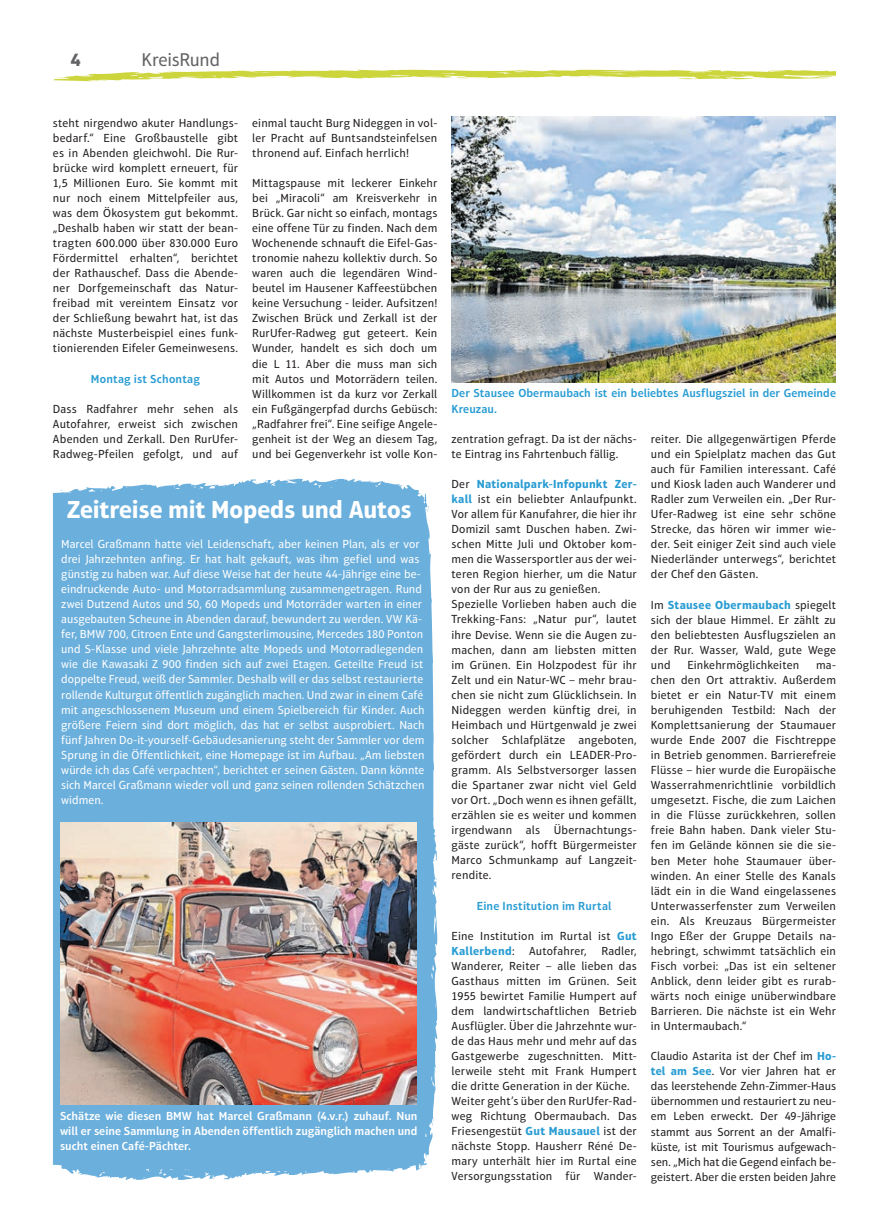
<style>
.page{position:relative;width:889px;height:1217px;background:#fff}
.page>*{position:absolute;margin:0;border:0;box-sizing:border-box;transform-origin:0 0}
.t1{font:700 25px "Aptifer Sans LT Pro";letter-spacing:-.005em;color:#fff}
.t2{font:18.75px "Aptifer Sans LT Pro";letter-spacing:-.015em;color:#636366}
.t3{font:700 18.75px "Aptifer Sans LT Pro";color:#636366}
.t4{font:11.88px/15px "Aptifer Sans LT Pro";letter-spacing:.015em;color:#231f20;text-align:justify}
.t5{font:11.88px/15px "Aptifer Sans LT Pro";color:#fff}
.t6{font:600 11.88px/15px "Aptifer Sans LT Pro";color:#fff;text-align:justify}
.t7{font:600 11.88px/15px "Aptifer Sans LT Pro";letter-spacing:.005em;color:#289cd3}
.s1{font-weight:700;color:#289cd3}
</style>
<div class="page">
<svg style="left:53px;top:69px;width:783px;height:12px"></svg>
<img style="left:452px;top:117px;width:384px;height:265px">
<div style="left:53px;top:478px;width:385px;height:702px;background:#6bafdc"></div>
<img style="left:60px;top:822px;width:356px;height:282px">
<h2 class="t3" style="left:71px;top:49px;width:12px">4</h2>
<h2 class="t2" style="left:142px;top:49px;width:80px">KreisRund</h2>
<p class="t4" style="left:53px;top:115px;width:187px">steht nirgendwo akuter Handlungs&shy;bedarf.“ Eine Großbaustelle gibt es in Abenden gleichwohl. Die Rur&shy;brücke wird komplett erneuert, für 1,5 Millionen Euro. Sie kommt mit nur noch einem Mittelpfeiler aus, was dem Ökosystem gut bekommt. „Deshalb haben wir statt der bean&shy;tragten 600.000 über 830.000 Euro Fördermittel erhalten“, berichtet der Rathauschef. Dass die Abende&shy;ner Dorfgemeinschaft das Natur&shy;freibad mit vereintem Einsatz vor der Schließung bewahrt hat, ist das nächste Musterbeispiel eines funk&shy;tionierenden Eifeler Gemeinwesens.</p>
<p class="t7" style="left:91px;top:371px;width:111px">Montag ist Schontag</p>
<p class="t4" style="left:53px;top:401px;width:187px">Dass Radfahrer mehr sehen als Autofahrer, erweist sich zwischen Abenden und Zerkall. Den RurUfer-Radweg-Pfeilen gefolgt, und auf</p>
<p class="t4" style="left:252px;top:115px;width:187px">einmal taucht Burg Nideggen in vol&shy;ler Pracht auf Buntsandsteinfelsen thronend auf. Einfach herrlich!</p>
<p class="t4" style="left:252px;top:175px;width:187px">Mittagspause mit leckerer Einkehr bei „Miracoli“ am Kreisverkehr in Brück. Gar nicht so einfach, montags eine offene Tür zu finden. Nach dem Wochenende schnauft die Eifel-Gas&shy;tronomie nahezu kollektiv durch. So waren auch die legendären Wind&shy;beutel im Hausener Kaffeestübchen keine Versuchung - leider. Aufsitzen!<br>Zwischen Brück und Zerkall ist der RurUfer-Radweg gut geteert. Kein Wunder, handelt es sich doch um die L 11. Aber die muss man sich mit Autos und Motorrädern teilen.<br>Willkommen ist da kurz vor Zerkall ein Fußgängerpfad durchs Gebüsch: „Radfahrer frei“. Eine seifige Angele&shy;genheit ist der Weg an diesem Tag, und bei Gegenverkehr ist volle Kon-</p>
<h1 class="t1" style="left:67px;top:494px;width:346px">Zeitreise mit Mopeds und Autos</h1>
<p class="t5" style="left:61px;top:536px;width:365px">Marcel Graßmann hatte viel Leidenschaft, aber keinen Plan, als er vor drei Jahrzehnten anfing. Er hat halt gekauft, was ihm gefiel und was günstig zu haben war. Auf diese Weise hat der heute 44-Jährige eine be&shy;eindruckende Auto- und Motorradsammlung zusammengetragen. Rund zwei Dutzend Autos und 50, 60 Mopeds und Motorräder warten in einer ausgebauten Scheune in Abenden darauf, bewundert zu werden. VW Kä&shy;fer, BMW 700, Citroen Ente und Gangsterlimousine, Mercedes 180 Ponton und S-Klasse und viele Jahrzehnte alte Mopeds und Motorradlegenden wie die Kawasaki Z 900 finden sich auf zwei Etagen. Geteilte Freud ist doppelte Freud, weiß der Sammler. Deshalb will er das selbst restaurierte rollende Kulturgut öffentlich zugänglich machen. Und zwar in einem Café mit angeschlossenem Museum und einem Spielbereich für Kinder. Auch größere Feiern sind dort möglich, das hat er selbst ausprobiert. Nach fünf Jahren Do-it-yourself-Gebäudesanierung steht der Sammler vor dem Sprung in die Öffentlichkeit, eine Homepage ist im Aufbau. „Am liebsten würde ich das Café verpachten“, berichtet er seinen Gästen. Dann könnte sich Marcel Graßmann wieder voll und ganz seinen rollenden Schätzchen widmen.</p>
<p class="t6" style="left:60px;top:1108px;width:359px">Schätze wie diesen BMW hat Marcel Graßmann (4.v.r.) zuhauf. Nun will er seine Sammlung in Abenden öffentlich zugänglich machen und sucht einen Café-Pächter.</p>
<p class="t7" style="left:452px;top:386px;width:386px">Der Stausee Obermaubach ist ein beliebtes Ausflugsziel in der Gemeinde<br>Kreuzau.</p>
<p class="t4" style="left:452px;top:431px;width:187px">zentration gefragt. Da ist der nächs&shy;te Eintrag ins Fahrtenbuch fällig.</p>
<p class="t4" style="left:452px;top:476px;width:187px;text-align:left">Der <span class="s1">Nationalpark-Infopunkt Zer&shy;kall</span> ist ein beliebter Anlaufpunkt.<br>Vor allem für Kanufahrer, die hier ihr Domizil samt Duschen haben. Zwi&shy;schen Mitte Juli und Oktober kom&shy;men die Wassersportler aus der wei&shy;teren Region hierher, um die Natur von der Rur aus zu genießen.<br>Spezielle Vorlieben haben auch die Trekking-Fans: „Natur pur“, lautet ihre Devise. Wenn sie die Augen zu&shy;machen, dann am liebsten mitten im Grünen. Ein Holzpodest für ihr Zelt und ein Natur-WC – mehr brau&shy;chen sie nicht zum Glücklichsein. In Nideggen werden künftig drei, in Heimbach und Hürtgenwald je zwei solcher Schlafplätze angeboten, gefördert durch ein LEADER-Pro&shy;gramm. Als Selbstversorger lassen die Spartaner zwar nicht viel Geld vor Ort. „Doch wenn es ihnen gefällt, erzählen sie es weiter und kommen irgendwann als Übernachtungs&shy;gäste zurück“, hofft Bürgermeister Marco Schmunkamp auf Langzeit&shy;rendite.</p>
<p class="t7" style="left:477px;top:897px;width:136px">Eine Institution im Rurtal</p>
<p class="t4" style="left:452px;top:927px;width:187px;text-align:left">Eine Institution im Rurtal ist <span class="s1">Gut Kallerbend</span>: Autofahrer, Radler, Wanderer, Reiter – alle lieben das Gasthaus mitten im Grünen. Seit 1955 bewirtet Familie Humpert auf dem landwirtschaftlichen Betrieb Ausflügler. Über die Jahrzehnte wur&shy;de das Haus mehr und mehr auf das Gastgewerbe zugeschnitten. Mitt&shy;lerweile steht mit Frank Humpert die dritte Generation in der Küche.<br>Weiter geht’s über den RurUfer-Rad&shy;weg Richtung Obermaubach. Das Friesengestüt <span class="s1">Gut Mausauel</span> ist der nächste Stopp. Hausherr Réné De&shy;mary unterhält hier im Rurtal eine Versorgungsstation für Wander-</p>
<p class="t4" style="left:651px;top:431px;width:187px">reiter. Die allgegenwärtigen Pferde und ein Spielplatz machen das Gut auch für Familien interessant. Café und Kiosk laden auch Wanderer und Radler zum Verweilen ein. „Der Rur-Ufer-Radweg ist eine sehr schöne Strecke, das hören wir immer wie&shy;der. Seit einiger Zeit sind auch viele Niederländer unterwegs“, berichtet der Chef den Gästen.</p>
<p class="t4" style="left:651px;top:597px;width:187px">Im <span class="s1">Stausee Obermaubach</span> spiegelt sich der blaue Himmel. Er zählt zu den beliebtesten Ausflugszielen an der Rur. Wasser, Wald, gute Wege und</p>
<p class="t4" style="left:687px;top:657px;width:113px">Einkehrmöglichkeiten</p>
<p class="t4" style="left:651px;top:657px;width:187px;text-indent:165px">ma&shy;chen den Ort attraktiv. Außerdem bietet er ein Natur-TV mit einem beruhigenden Testbild: Nach der Komplettsanierung der Staumauer wurde Ende 2007 die Fischtreppe in Betrieb genommen. Barrierefreie Flüsse – hier wurde die Europäische Wasserrahmenrichtlinie vorbildlich umgesetzt. Fische, die zum Laichen in die Flüsse zurückkehren, sollen freie Bahn haben. Dank vieler Stu&shy;fen im Gelände können sie die sie&shy;ben Meter hohe Staumauer über&shy;winden. An einer Stelle des Kanals lädt ein in die Wand eingelassenes Unterwasserfenster zum Verweilen ein. Als Kreuzaus Bürgermeister Ingo Eßer der Gruppe Details na&shy;hebringt, schwimmt tatsächlich ein Fisch vorbei: „Das ist ein seltener Anblick, denn leider gibt es rurab&shy;wärts noch einige unüberwindbare Barrieren. Die nächste ist ein Wehr in Untermaubach.“</p>
<p class="t4" style="left:651px;top:1048px;width:187px">Claudio Astarita ist der Chef im <span class="s1">Ho&shy;tel am See</span>. Vor vier Jahren hat er das leerstehende Zehn-Zimmer-Haus übernommen und restauriert zu neu&shy;em Leben erweckt. Der 49-Jährige stammt aus Sorrent an der Amalfi&shy;küste, ist mit Tourismus aufgewach&shy;sen. „Mich hat die Gegend einfach be&shy;geistert. Aber die ersten beiden Jahre</p>
</div>
